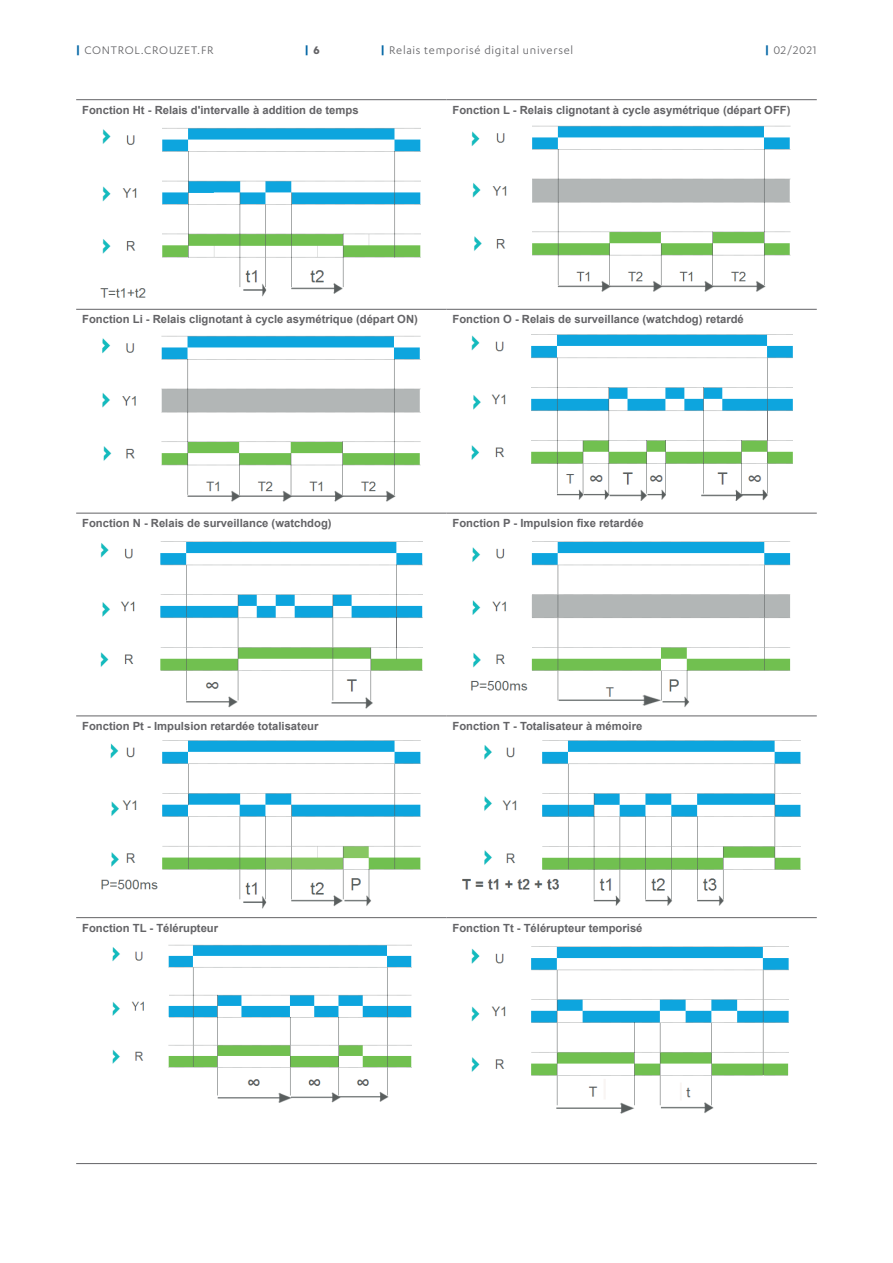
<style>
.page{position:relative;width:893px;height:1263px;background:#fff}
.page>*{position:absolute;margin:0;border:0;box-sizing:border-box;transform-origin:0 0}
.t1{font:12.75px "Karbon";letter-spacing:.06em;color:#636366}
.t2{font:700 12.75px "Karbon";color:#0065a4}
.t3{font:700 11.25px "Arial";color:#636366}
.s1{font-weight:700;color:#0065a4}
.s2{color:#636366}
</style>
<div class="page">
<hr style="left:76px;top:1163px;width:741px;height:1px;background:#636366">
<hr style="left:76px;top:99px;width:370px;height:1px;background:#636366">
<hr style="left:446px;top:99px;width:371px;height:1px;background:#636366">
<img style="left:100px;top:128px;width:321px;height:170px">
<img style="left:471px;top:125px;width:320px;height:167px">
<hr style="left:76px;top:309px;width:370px;height:1px;background:#636366">
<hr style="left:446px;top:309px;width:371px;height:1px;background:#636366">
<img style="left:102px;top:335px;width:319px;height:167px">
<img style="left:471px;top:334px;width:322px;height:167px">
<hr style="left:76px;top:513px;width:370px;height:1px;background:#636366">
<hr style="left:446px;top:513px;width:371px;height:1px;background:#636366">
<img style="left:100px;top:541px;width:323px;height:168px">
<img style="left:470px;top:541px;width:321px;height:166px">
<hr style="left:76px;top:716px;width:370px;height:1px;background:#636366">
<hr style="left:446px;top:716px;width:371px;height:1px;background:#636366">
<img style="left:101px;top:740px;width:320px;height:169px">
<img style="left:462px;top:740px;width:339px;height:166px">
<hr style="left:76px;top:917px;width:370px;height:1px;background:#636366">
<hr style="left:446px;top:917px;width:371px;height:1px;background:#636366">
<img style="left:112px;top:944px;width:300px;height:159px">
<img style="left:471px;top:946px;width:318px;height:168px">
<p class="t1" style="left:76px;top:43px;width:139px"><span class="s1">|</span> CONTROL.CROUZET.FR</p>
<p class="t2" style="left:305px;top:43px;width:16px">| <span class="s2">6</span></p>
<p class="t1" style="left:381px;top:43px;width:194px"><span class="s1">|</span> Relais temporisé digital universel</p>
<p class="t1" style="left:765px;top:43px;width:53px"><span class="s1">|</span> 02/2021</p>
<p class="t3" style="left:82px;top:102px;width:278px">Fonction Ht - Relais d'intervalle à addition de temps</p>
<p class="t3" style="left:452px;top:102px;width:339px">Fonction L - Relais clignotant à cycle asymétrique (départ OFF)</p>
<p class="t3" style="left:82px;top:312px;width:337px">Fonction Li - Relais clignotant à cycle asymétrique (départ ON)</p>
<p class="t3" style="left:452px;top:312px;width:293px">Fonction O - Relais de surveillance (watchdog) retardé</p>
<p class="t3" style="left:82px;top:516px;width:251px">Fonction N - Relais de surveillance (watchdog)</p>
<p class="t3" style="left:452px;top:516px;width:193px">Fonction P - Impulsion fixe retardée</p>
<p class="t3" style="left:82px;top:719px;width:238px">Fonction Pt - Impulsion retardée totalisateur</p>
<p class="t3" style="left:452px;top:719px;width:191px">Fonction T - Totalisateur à mémoire</p>
<p class="t3" style="left:82px;top:920px;width:138px">Fonction TL - Télérupteur</p>
<p class="t3" style="left:452px;top:920px;width:192px">Fonction Tt - Télérupteur temporisé</p>
</div>
